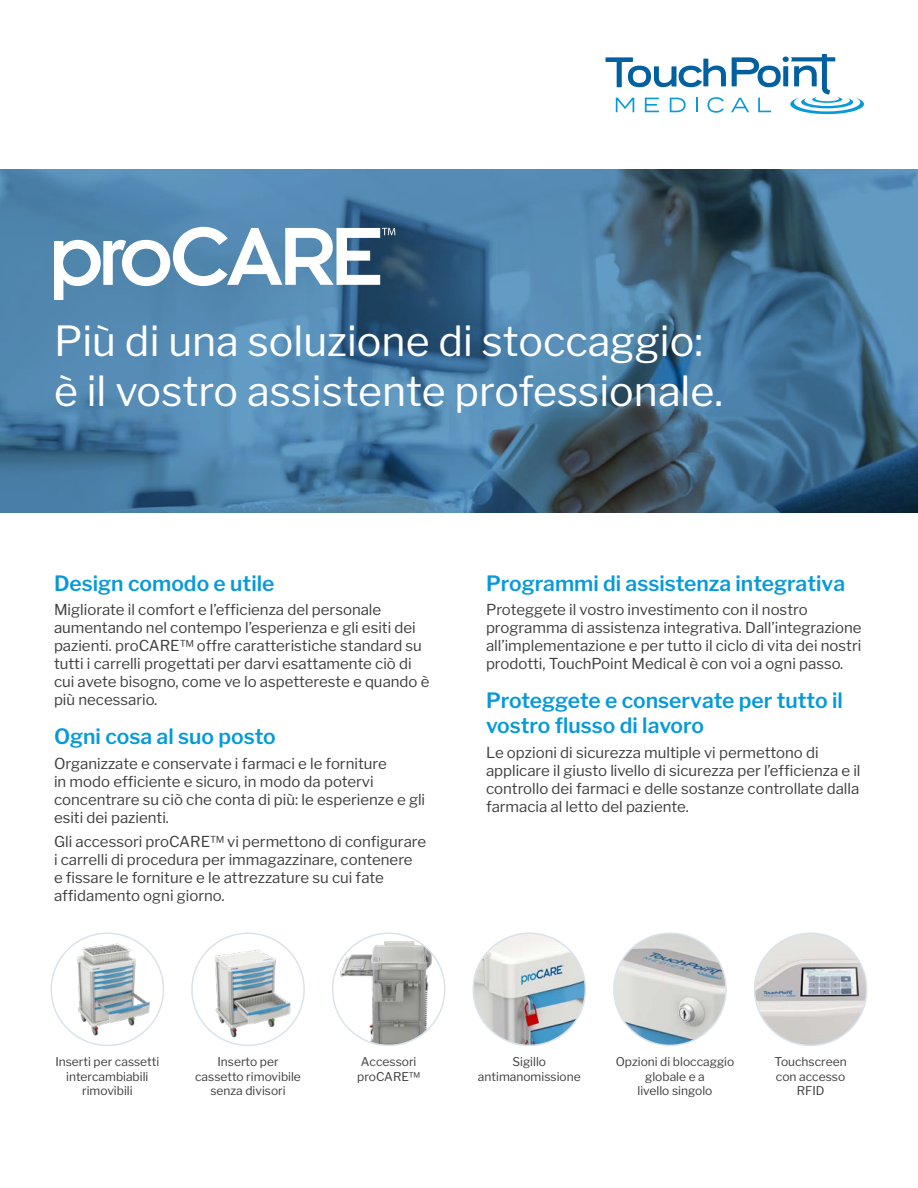
<style>
.page{position:relative;width:918px;height:1188px;background:#fff}
.page>*{position:absolute;margin:0;border:0;box-sizing:border-box;transform-origin:0 0}
.Subtitle_-_callout{font:41.25px/49.5px "Libre Franklin";color:#fff}
.Bullets_with_Light_B{font:600 21px/25.2px "Libre Franklin";color:#069ad9}
.Bullets_with_Light_B-2{font:15px/18px "Libre Franklin";color:#3e3e3f}
.Captions_2_-_7_5pt{font:12px/14.4px "Libre Franklin";color:#3e3e3f;text-align:center}
</style>
<div class="page">
<svg style="left:606px;top:54px;width:258px;height:60px"></svg>
<div style="left:783px;top:66px;width:5px;height:20px;background:#0060a0"></div>
<svg style="left:0;top:169px;width:918px;height:344px;background:#47769a"></svg>
<svg style="left:54px;top:227px;width:341px;height:73px"></svg>
<img style="left:755px;top:933px;width:112px;height:112px;border-radius:56px">
<div style="left:754px;top:932px;width:113px;height:114px;border:2px solid #dae2eb;border-radius:50%"></div>
<img style="left:614px;top:933px;width:112px;height:112px;border-radius:56px">
<div style="left:613px;top:932px;width:114px;height:114px;border:2px solid #dae2eb;border-radius:50%"></div>
<img style="left:473px;top:933px;width:112px;height:112px;border-radius:56px">
<div style="left:472px;top:932px;width:114px;height:114px;border:2px solid #dae2eb;border-radius:50%"></div>
<img style="left:194px;top:937px;width:107px;height:108px">
<div style="left:191px;top:932px;width:114px;height:114px;border:2px solid #dae2eb;border-radius:50%"></div>
<img style="left:333px;top:933px;width:112px;height:112px;border-radius:56px">
<div style="left:332px;top:932px;width:114px;height:114px;border:2px solid #dae2eb;border-radius:50%"></div>
<img style="left:55px;top:938px;width:105px;height:104px">
<div style="left:51px;top:932px;width:113px;height:114px;border:2px solid #dae2eb;border-radius:50%"></div>
<p class="Subtitle_-_callout" style="left:54px;top:317px;width:670px">Più di una soluzione di stoccaggio: è il vostro assistente professionale.</p>
<p class="Bullets_with_Light_B" style="left:54px;top:570px;width:222px">Design comodo e utile</p>
<p class="Bullets_with_Light_B-2" style="left:54px;top:601px;width:377px">Migliorate il comfort e l’efficienza del personale aumentando nel contempo l’esperienza e gli esiti dei pazienti. proCARE™ offre caratteristiche standard su tutti i carrelli progettati per darvi esattamente ciò di cui avete bisogno, come ve lo aspettereste e quando è più necessario.</p>
<p class="Bullets_with_Light_B" style="left:54px;top:724px;width:223px">Ogni cosa al suo posto</p>
<p class="Bullets_with_Light_B-2" style="left:54px;top:754px;width:373px">Organizzate e conservate i farmaci e le forniture<br>in modo efficiente e sicuro, in modo da potervi concentrare su ciò che conta di più: le esperienze e gli esiti dei pazienti.</p>
<p class="Bullets_with_Light_B-2" style="left:54px;top:833px;width:374px">Gli accessori proCARE™ vi permettono di configurare i carrelli di procedura per immagazzinare, contenere<br>e fissare le forniture e le attrezzature su cui fate affidamento ogni giorno.</p>
<p class="Bullets_with_Light_B" style="left:486px;top:570px;width:361px">Programmi di assistenza integrativa</p>
<p class="Bullets_with_Light_B-2" style="left:486px;top:601px;width:377px">Proteggete il vostro investimento con il nostro programma di assistenza integrativa. Dall’integrazione all’implementazione e per tutto il ciclo di vita dei nostri prodotti, TouchPoint Medical è con voi a ogni passo.</p>
<p class="Bullets_with_Light_B" style="left:486px;top:688px;width:358px">Proteggete e conservate per tutto il vostro flusso di lavoro</p>
<p class="Bullets_with_Light_B-2" style="left:486px;top:743px;width:376px">Le opzioni di sicurezza multiple vi permettono di applicare il giusto livello di sicurezza per l’efficienza e il controllo dei farmaci e delle sostanze controllate dalla farmacia al letto del paziente.</p>
<p class="Captions_2_-_7_5pt" style="left:55px;top:1055px;width:106px">Inserti per cassetti intercambiabili rimovibili</p>
<p class="Captions_2_-_7_5pt" style="left:195px;top:1055px;width:107px">Inserto per cassetto rimovibile senza divisori</p>
<p class="Captions_2_-_7_5pt" style="left:357px;top:1055px;width:64px;text-align:left">Accessori proCARE™</p>
<p class="Captions_2_-_7_5pt" style="left:478px;top:1055px;width:104px">Sigillo antimanomissione</p>
<p class="Captions_2_-_7_5pt" style="left:616px;top:1055px;width:120px">Opzioni di bloccaggio globale e a<br>livello singolo</p>
<p class="Captions_2_-_7_5pt" style="left:775px;top:1055px;width:74px">Touchscreen con accesso<br>RFID</p>
</div>
